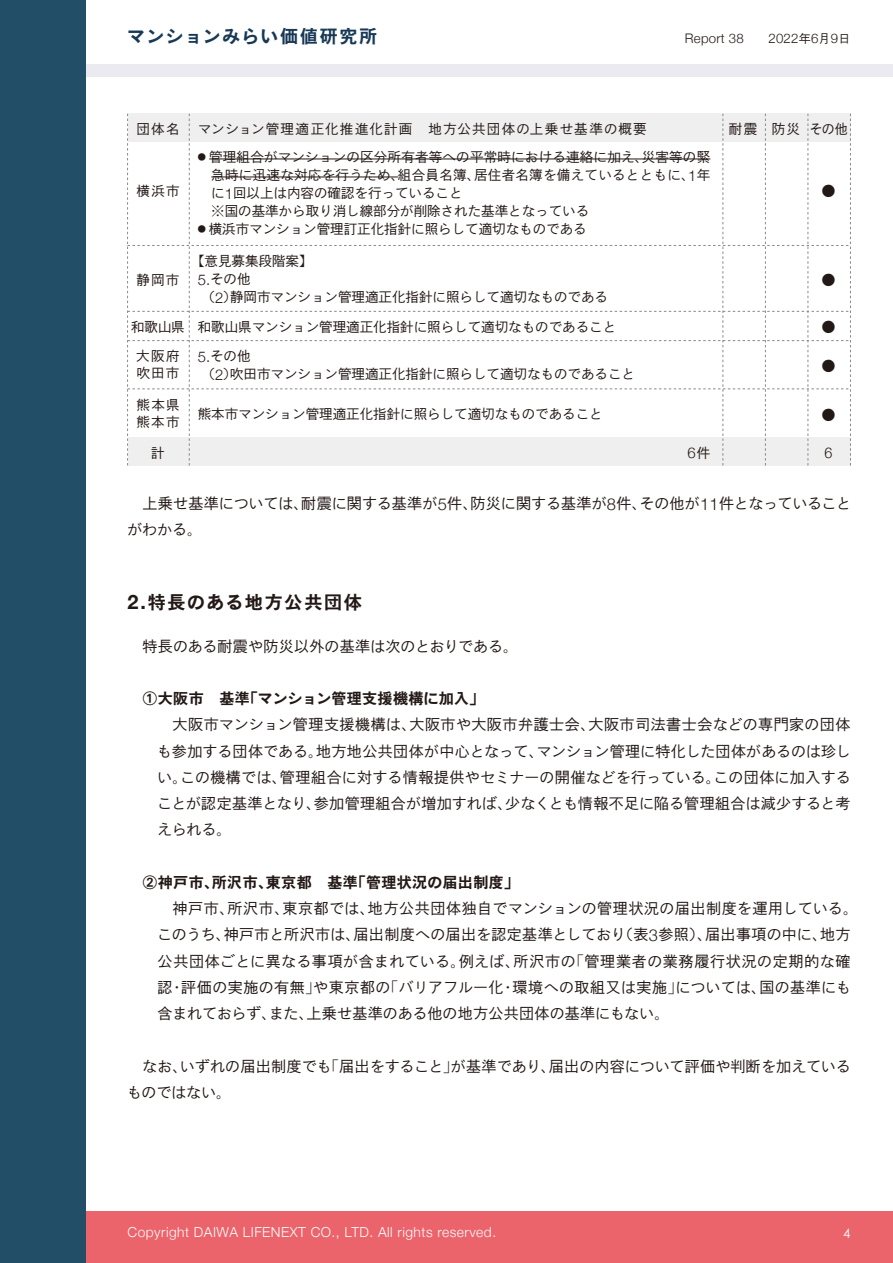
<style>
.page{position:relative;width:893px;height:1263px;background:#fff}
.page>*{position:absolute;margin:0;border:0;box-sizing:border-box;transform-origin:0 0}
.t1{font:18px "Iwa O Go Std Eb";letter-spacing:.07em;color:#183956}
.t2{font:18px "Iwa O Go Std Eb";letter-spacing:.1em;color:#221815}
.t3{font:500 15px/26.2px "Iwa O Go Std";letter-spacing:.015em;color:#221815}
.t4{font:15px "Iwa O Go Std Eb";letter-spacing:.025em;color:#221815}
.t5{font:300 14.85px "Helvetica Neue";color:#221815}
.t6{font:300 14.85px "Helvetica Neue";color:#221815;scale:.96 1}
.t7{font:300 13.8px "Helvetica Neue";letter-spacing:.035em;color:#fff}
.t8{font:500 13.5px/18px "Iwa O Go Std";color:#221815}
.t9{font:500 13.5px "Iwa O Go Std";letter-spacing:.085em;color:#221815}
.t10{font:300 13.2px "Helvetica Neue";letter-spacing:.02em;color:#221815}
.t11{font:13.2px "Century Gothic";color:#fff}
.s1{font-family:"Iwa O Go Std";font-weight:500;font-size:12px}
.s2{font-family:"Helvetica Neue";font-weight:300;font-size:14.85px}
.s3{font-family:"Iwa O Go Std";font-weight:500;font-size:13.5px}
.s4{font-family:"Helvetica Neue";font-weight:300;font-size:16.5px}
.s5{font-family:"Helvetica Neue";font-weight:700;font-size:19.8px}
</style>
<div class="page">
<div style="left:0;top:1212px;width:893px;height:51px;background:#eb636b"></div>
<div style="left:0;top:64px;width:893px;height:13px;background:#ebeaf1"></div>
<div style="left:0;top:0;width:85px;height:1263px;background:#224e67"></div>
<hr style="left:892px;top:0;width:1px;height:1263px;background:#224e67">
<svg style="left:127px;top:114px;width:724px;height:352px"></svg>
<p class="t1" style="left:127px;top:24px;width:252px">マンションみらい価値研究所</p>
<p class="t10" style="left:685px;top:28px;width:167px">Report 38<span class="s1">　　</span>2022<span class="s1">年</span>6<span class="s1">月</span>9<span class="s1">日</span></p>
<p class="t9" style="left:198px;top:120px;width:450px">マンション管理適正化推進化計画　地方公共団体の上乗せ基準の概要</p>
<p class="t8" style="left:136px;top:119px;width:45px">団体名</p>
<p class="t8" style="left:729px;top:119px;width:120px">耐震 防災 その他</p>
<p class="t8" style="left:136px;top:181px;width:45px">横浜市</p>
<p class="t8" style="left:137px;top:271px;width:44px">静岡市</p>
<p class="t8" style="left:211px;top:148px;width:501px;text-indent:-13px"><sup>●</sup> 管理組合がマンションの区分所有者等への平常時における連絡に加え、災害等の緊急時に迅速な対応を行うため、組合員名簿、居住者名簿を備えているとともに、<span class="s2">1</span>年に<span class="s2">1</span>回以上は内容の確認を行っていること<br>※国の基準から取り消し線部分が削除された基準となっている</p>
<p class="t8" style="left:198px;top:220px;width:390px"><sup>●</sup> 横浜市マンション管理訂正化指針に照らして適切なものである</p>
<p class="t8" style="left:198px;top:251px;width:412px;text-indent:-7px">【意見募集段階案】<br><span class="s2">5.</span>その他<br>（<span class="s2">2</span>）静岡市マンション管理適正化指針に照らして適切なものである</p>
<p class="t8" style="left:822px;top:182px;width:15px">●</p>
<p class="t8" style="left:822px;top:271px;width:15px">●</p>
<p class="t8" style="left:131px;top:317px;width:486px">和歌山県 和歌山県マンション管理適正化指針に照らして適切なものであること</p>
<p class="t8" style="left:822px;top:318px;width:15px">●</p>
<p class="t8" style="left:136px;top:347px;width:45px;line-height:17.2px">大阪府吹田市</p>
<p class="t8" style="left:198px;top:346px;width:439px"><span class="s2">5.</span>その他<br>（<span class="s2">2</span>）吹田市マンション管理適正化指針に照らして適切なものであること</p>
<p class="t8" style="left:136px;top:396px;width:45px;line-height:17.2px">熊本県熊本市</p>
<p class="t8" style="left:198px;top:405px;width:406px">熊本市マンション管理適正化指針に照らして適切なものであること</p>
<p class="t8" style="left:822px;top:356px;width:15px">●</p>
<p class="t8" style="left:822px;top:405px;width:15px">●</p>
<p class="t8" style="left:151px;top:443px;width:15px">計</p>
<p class="t5" style="left:687px;top:441px;width:24px">6<span class="s3">件</span></p>
<p class="t6" style="left:825px;top:441px;width:10px">6</p>
<p class="t3" style="left:127px;top:490px;width:725px;text-indent:15px">上乗せ基準については、耐震に関する基準が<span class="s4">5</span>件、防災に関する基準が<span class="s4">8</span>件、その他が<span class="s4">11</span>件となっていることがわかる。</p>
<p class="t2" style="left:128px;top:590px;width:236px"><span class="s5">2.</span>特長のある地方公共団体</p>
<p class="t3" style="left:143px;top:632px;width:377px">特長のある耐震や防災以外の基準は次のとおりである。</p>
<p class="t4" style="left:143px;top:688px;width:343px">①大阪市　基準「マンション管理支援機構に加入」</p>
<p class="t3" style="left:157px;top:711px;width:695px;text-align:justify;text-indent:16px">大阪市マンション管理支援機構は、大阪市や大阪市弁護士会、大阪市司法書士会などの専門家の団体も参加する団体である。地方地公共団体が中心となって、マンション管理に特化した団体があるのは珍しい。この機構では、管理組合に対する情報提供やセミナーの開催などを行っている。この団体に加入することが認定基準となり、参加管理組合が増加すれば、少なくとも情報不足に陥る管理組合は減少すると考えられる。</p>
<p class="t4" style="left:143px;top:872px;width:378px">②神戸市、所沢市、東京都　基準「管理状況の届出制度」</p>
<p class="t3" style="left:157px;top:895px;width:702px;text-indent:16px">神戸市、所沢市、東京都では、地方公共団体独自でマンションの管理状況の届出制度を運用している。このうち、神戸市と所沢市は、届出制度への届出を認定基準としており（表<span class="s4">3</span>参照）、届出事項の中に、地方公共団体ごとに異なる事項が含まれている。例えば、所沢市の「管理業者の業務履行状況の定期的な確認・評価の実施の有無」や東京都の「バリアフルー化・環境への取組又は実施」については、国の基準にも含まれておらず、また、上乗せ基準のある他の地方公共団体の基準にもない。</p>
<p class="t3" style="left:127px;top:1052px;width:725px;text-indent:15px">なお、いずれの届出制度でも「届出をすること」が基準であり、届出の内容について評価や判断を加えているものではない。</p>
<p class="t7" style="left:128px;top:1221px;width:370px">Copyright DAIWA LIFENEXT CO., LTD. All rights reserved.</p>
<p class="t11" style="left:843px;top:1225px;width:9px">4</p>
</div>
